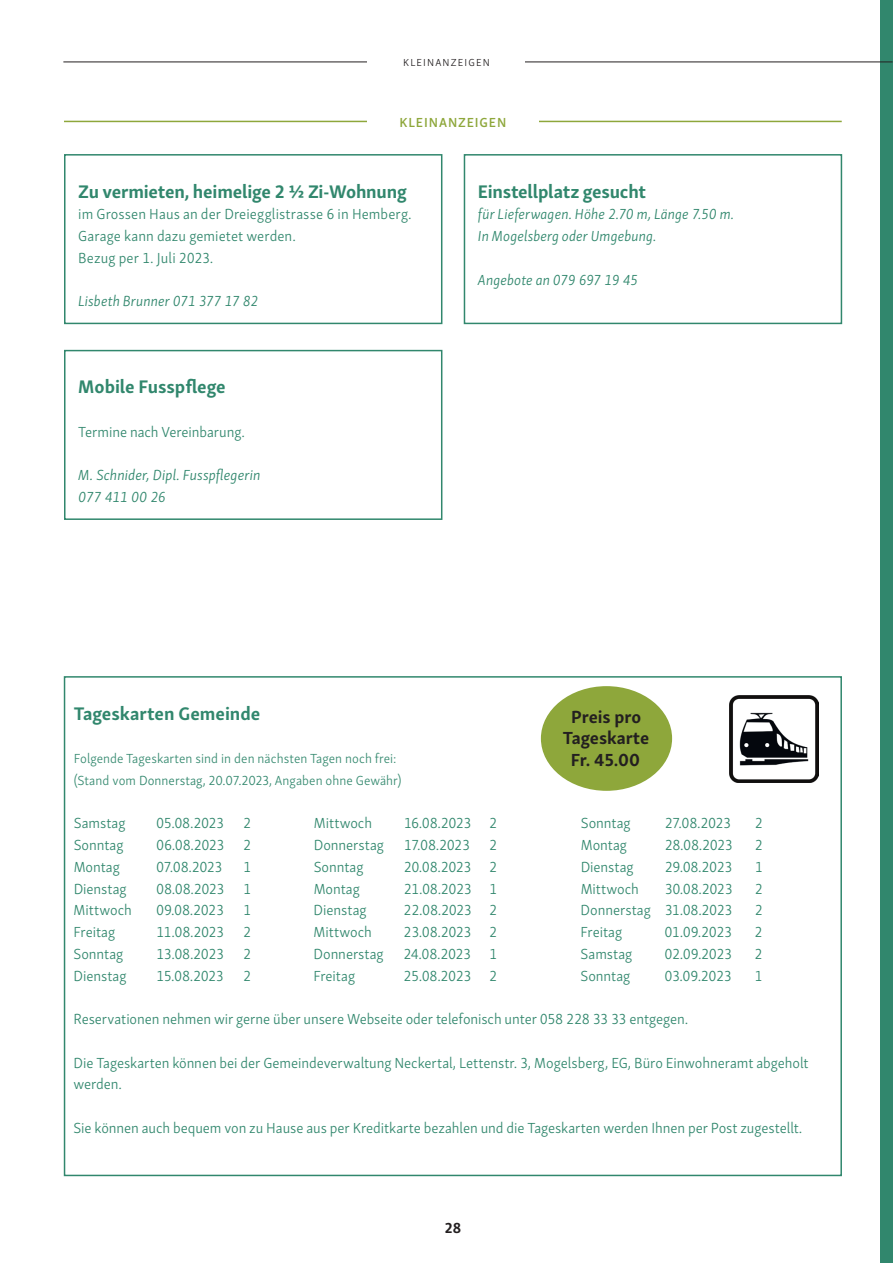
<style>
.page{position:relative;width:893px;height:1263px;background:#fff}
.page>*{position:absolute;margin:0;border:0;box-sizing:border-box;transform-origin:0 0}
.t1{font:700 18.75px "Skolar Sans Latn";letter-spacing:-.01em;color:#31876d}
.t2{font:700 18px/21.6px "Skolar Sans Latn";color:#231f20;text-align:center}
.t3{font:300 15px/21.8px "Skolar Sans Latn";letter-spacing:-.005em;color:#31876d}
.t4{font:italic 300 15px/21.8px "Skolar Sans Latn";letter-spacing:.005em;color:#31876d}
.t5{font:700 15px "Skolar Sans Latn";color:#231f20}
.t6{font:300 13.5px/21.8px "Skolar Sans Latn";letter-spacing:.005em;color:#378b71}
.t7{font:600 13.5px "Skolar Sans PE";letter-spacing:.07em;color:#8ea73b}
.t8{font:300 10.5px "Skolar Sans Latn";letter-spacing:.11em;color:#231f20}
.s1{color:#31876d}
</style>
<div class="page">
<div style="left:880px;top:0;width:13px;height:1263px;background:#31876d"></div>
<hr style="left:64px;top:121px;width:778px;height:1px;background:#8ea73b">
<div style="left:367px;top:111px;width:172px;height:21px;background:#fff"></div>
<div style="left:64px;top:154px;width:378px;height:170px;border:2px solid #31876d"></div>
<div style="left:464px;top:154px;width:378px;height:170px;border:2px solid #31876d"></div>
<div style="left:64px;top:350px;width:378px;height:170px;border:2px solid #31876d"></div>
<div style="left:541px;top:686px;width:131px;height:105px;background:#8ea73b;border-radius:50%"></div>
<img style="left:729px;top:696px;width:90px;height:87px">
<hr style="left:63px;top:62px;width:830px;height:1px;background:#231f20">
<div style="left:368px;top:58px;width:157px;height:8px;background:#fff"></div>
<p class="t8" style="left:403px;top:54px;width:88px">KLEINANZEIGEN</p>
<p class="t7" style="left:399px;top:111px;width:108px">KLEINANZEIGEN</p>
<p class="t1" style="left:78px;top:176px;width:330px">Zu vermieten, heimelige 2 1/2 Zi-Wohnung</p>
<p class="t3" style="left:78px;top:202px;width:335px">im Grossen Haus an der Dreiegglistrasse 6 in Hemberg.<br>Garage kann dazu gemietet werden.<br>Bezug per 1. Juli 2023.</p>
<p class="t4" style="left:78px;top:289px;width:182px">Lisbeth Brunner 071 377 17 82</p>
<p class="t1" style="left:78px;top:372px;width:149px">Mobile Fusspflege</p>
<p class="t3" style="left:78px;top:420px;width:168px">Termine nach Vereinbarung.</p>
<p class="t4" style="left:78px;top:463px;width:184px">M. Schnider, Dipl. Fusspflegerin<br>077 411 00 26</p>
<p class="t1" style="left:478px;top:176px;width:170px">Einstellplatz gesucht</p>
<p class="t4" style="left:478px;top:202px;width:258px">für Lieferwagen. Höhe 2.70 m, Länge 7.50 m.<br>In Mogelsberg oder Umgebung.</p>
<p class="t4" style="left:478px;top:268px;width:162px">Angebote an 079 697 19 45</p>
<p class="t1" style="left:74px;top:698px;width:188px">Tageskarten Gemeinde</p>
<p class="t6" style="left:74px;top:747px;width:329px">Folgende Tageskarten sind in den nächsten Tagen noch frei: (Stand vom <span class="s1">Donnerstag, 20.07.2023</span>, Angaben ohne Gewähr)</p>
<p class="t3" style="left:74px;top:811px;width:53px">Samstag</p>
<p class="t3" style="left:156px;top:811px;width:69px">05.08.2023</p>
<p class="t3" style="left:243px;top:811px;width:10px">2</p>
<p class="t3" style="left:314px;top:811px;width:60px">Mittwoch</p>
<p class="t3" style="left:404px;top:811px;width:95px">16.08.2023 2</p>
<p class="t3" style="left:581px;top:811px;width:51px">Sonntag</p>
<p class="t3" style="left:665px;top:811px;width:68px">27.08.2023</p>
<p class="t3" style="left:755px;top:811px;width:10px">2</p>
<p class="t3" style="left:74px;top:833px;width:51px">Sonntag</p>
<p class="t3" style="left:156px;top:833px;width:97px">06.08.2023 2</p>
<p class="t3" style="left:314px;top:833px;width:72px">Donnerstag</p>
<p class="t3" style="left:404px;top:833px;width:68px">17.08.2023</p>
<p class="t3" style="left:489px;top:833px;width:10px">2</p>
<p class="t3" style="left:581px;top:833px;width:48px">Montag</p>
<p class="t3" style="left:665px;top:833px;width:70px">28.08.2023</p>
<p class="t3" style="left:755px;top:833px;width:10px">2</p>
<p class="t3" style="left:74px;top:855px;width:48px">Montag</p>
<p class="t3" style="left:156px;top:855px;width:68px">07.08.2023</p>
<p class="t3" style="left:243px;top:855px;width:10px">1</p>
<p class="t3" style="left:314px;top:855px;width:51px">Sonntag</p>
<p class="t3" style="left:404px;top:855px;width:95px">20.08.2023 2</p>
<p class="t3" style="left:581px;top:855px;width:54px">Dienstag</p>
<p class="t3" style="left:665px;top:855px;width:69px">29.08.2023</p>
<p class="t3" style="left:755px;top:855px;width:10px">1</p>
<p class="t3" style="left:74px;top:877px;width:54px">Dienstag</p>
<p class="t3" style="left:156px;top:877px;width:97px">08.08.2023 1</p>
<p class="t3" style="left:314px;top:877px;width:48px">Montag</p>
<p class="t3" style="left:404px;top:877px;width:95px">21.08.2023 1</p>
<p class="t3" style="left:581px;top:877px;width:60px">Mittwoch</p>
<p class="t3" style="left:665px;top:877px;width:70px">30.08.2023</p>
<p class="t3" style="left:755px;top:877px;width:10px">2</p>
<p class="t3" style="left:74px;top:898px;width:60px">Mittwoch</p>
<p class="t3" style="left:156px;top:898px;width:69px">09.08.2023</p>
<p class="t3" style="left:243px;top:898px;width:10px">1</p>
<p class="t3" style="left:314px;top:898px;width:54px">Dienstag</p>
<p class="t3" style="left:404px;top:898px;width:95px">22.08.2023 2</p>
<p class="t3" style="left:581px;top:898px;width:153px">Donnerstag 31.08.2023</p>
<p class="t3" style="left:755px;top:898px;width:10px">2</p>
<p class="t3" style="left:74px;top:920px;width:43px">Freitag</p>
<p class="t3" style="left:156px;top:920px;width:70px">11.08.2023</p>
<p class="t3" style="left:243px;top:920px;width:10px">2</p>
<p class="t3" style="left:314px;top:920px;width:60px">Mittwoch</p>
<p class="t3" style="left:404px;top:920px;width:95px">23.08.2023 2</p>
<p class="t3" style="left:581px;top:920px;width:43px">Freitag</p>
<p class="t3" style="left:665px;top:920px;width:69px">01.09.2023</p>
<p class="t3" style="left:755px;top:920px;width:10px">2</p>
<p class="t3" style="left:74px;top:942px;width:51px">Sonntag</p>
<p class="t3" style="left:156px;top:942px;width:70px">13.08.2023</p>
<p class="t3" style="left:243px;top:942px;width:10px">2</p>
<p class="t3" style="left:314px;top:942px;width:72px">Donnerstag</p>
<p class="t3" style="left:404px;top:942px;width:95px">24.08.2023 1</p>
<p class="t3" style="left:581px;top:942px;width:53px">Samstag</p>
<p class="t3" style="left:665px;top:942px;width:69px">02.09.2023</p>
<p class="t3" style="left:755px;top:942px;width:10px">2</p>
<p class="t3" style="left:74px;top:964px;width:54px">Dienstag</p>
<p class="t3" style="left:156px;top:964px;width:69px">15.08.2023</p>
<p class="t3" style="left:243px;top:964px;width:10px">2</p>
<p class="t3" style="left:314px;top:964px;width:43px">Freitag</p>
<p class="t3" style="left:404px;top:964px;width:95px">25.08.2023 2</p>
<p class="t3" style="left:581px;top:964px;width:51px">Sonntag</p>
<p class="t3" style="left:665px;top:964px;width:69px">03.09.2023</p>
<p class="t3" style="left:755px;top:964px;width:10px">1</p>
<p class="t3" style="left:74px;top:1007px;width:616px">Reservationen nehmen wir gerne über unsere Webseite oder telefonisch unter 058 228 33 33 entgegen.</p>
<p class="t3" style="left:74px;top:1051px;width:737px">Die Tageskarten können bei der Gemeindeverwaltung Neckertal, Lettenstr. 3, Mogelsberg, EG, Büro Einwohneramt abgeholt werden.</p>
<p class="t3" style="left:74px;top:1116px;width:730px">Sie können auch bequem von zu Hause aus per Kreditkarte bezahlen und die Tageskarten werden Ihnen per Post zugestellt.</p>
<p class="t2" style="left:563px;top:704px;width:88px">Preis pro<br>Tageskarte<br>Fr. 45.00</p>
<p class="t5" style="left:444px;top:1215px;width:18px">28</p>
</div>
